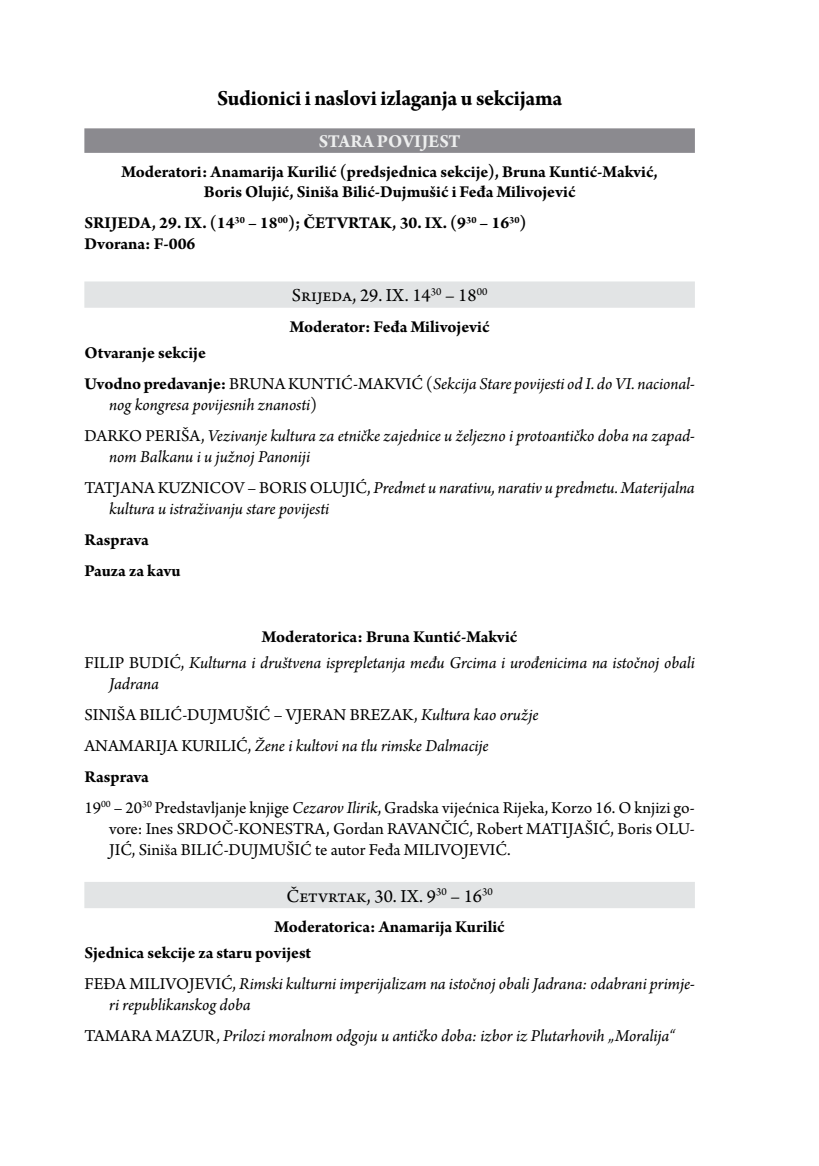
<style>
.page{position:relative;width:819px;height:1166px;background:#fff}
.page>*{position:absolute;margin:0;border:0;box-sizing:border-box;transform-origin:0 0}
.t1{font:700 22.75px "Arno Pro";letter-spacing:-.015em;color:#000}
.t2{font:19.25px "Arno Pro";color:#000}
.t3{font:700 19.25px "Arno Pro";color:#edeeee}
.t4{font:italic 17.5px/31px "Arno Pro";letter-spacing:-.005em;color:#000}
.t5{font:17.5px/31px "Arno Pro";color:#000}
.t6{font:700 17.5px/20.1px "Arno Pro";letter-spacing:-.005em;color:#000}
.s1{font-weight:700;font-style:normal}
.s2{font-style:normal}
.s3{font-style:italic}
.s4{font-weight:700}
</style>
<div class="page">
<div style="left:84px;top:128px;width:610px;height:25px;background:#8b8a8f"></div>
<div style="left:84px;top:281px;width:610px;height:27px;background:#e2e4e5"></div>
<div style="left:84px;top:882px;width:610px;height:26px;background:#e2e4e5"></div>
<h1 class="t1" style="left:217px;top:85px;width:346px">Sudionici i naslovi izlaganja u sekcijama</h1>
<p class="t3" style="left:319px;top:130px;width:143px">STARA POVIJEST</p>
<p class="t6" style="left:121px;top:163px;width:538px;text-align:center">Moderatori: Anamarija Kurilić (predsjednica sekcije), Bruna Kuntić-Makvić,<br>Boris Olujić, Siniša Bilić-Dujmušić i Feđa Milivojević</p>
<p class="t6" style="left:84px;top:213px;width:444px;line-height:21px">SRIJEDA, 29. IX. (14<sup>30</sup> – 18<sup>00</sup>); ČETVRTAK, 30. IX. (9<sup>30</sup> – 16<sup>30</sup>)<br>Dvorana: F-006</p>
<p class="t2" style="left:292px;top:285px;width:197px">Srijeda, 29. IX. 14<sup>30</sup> – 18<sup>00</sup></p>
<p class="t6" style="left:290px;top:317px;width:201px">Moderator: Feđa Milivojević</p>
<p class="t4" style="left:84px;top:338px;width:612px"><span class="s1">Otvaranje sekcije<br>Uvodno predavanje:</span> <span class="s2">BRUNA KUNTIĆ-MAKVIĆ (</span>Sekcija Stare povijesti od I. do VI. nacional-</p>
<p class="t4" style="left:84px;top:390px;width:612px;text-indent:25px">nog kongresa povijesnih znanosti<span class="s2">)<br>DARKO PERIŠA,</span> Vezivanje kultura za etničke zajednice u željezno i protoantičko doba na zapad-</p>
<p class="t4" style="left:84px;top:442px;width:612px;text-indent:25px">nom Balkanu i u južnoj Panoniji<br><span class="s2">TATJANA KUZNICOV – BORIS OLUJIĆ,</span> Predmet u narativu, narativ u predmetu. Materijalna</p>
<p class="t4" style="left:109px;top:494px;width:221px">kultura u istraživanju stare povijesti</p>
<p class="t6" style="left:84px;top:525px;width:98px;line-height:31px">Rasprava<br>Pauza za kavu</p>
<p class="t4" style="left:84px;top:625px;width:612px;line-height:25.9px;text-align:center"><span class="s1">Moderatorica: Bruna Kuntić-Makvić<br></span><span class="s2">FILIP BUDIĆ,</span> Kulturna i društvena isprepletanja među Grcima i urođenicima na istočnoj obali</p>
<p class="t5" style="left:84px;top:669px;width:612px;text-indent:25px"><span class="s3">Jadrana<br></span>SINIŠA BILIĆ-DUJMUŠIĆ – VJERAN BREZAK, <span class="s3">Kultura kao oružje<br></span>ANAMARIJA KURILIĆ, <span class="s3">Žene i kultovi na tlu rimske Dalmacije<br></span><span class="s4">Rasprava<br></span>19<sup>00</sup> – 20<sup>30</sup> Predstavljanje knjige <span class="s3">Cezarov Ilirik</span>, Gradska vijećnica Rijeka, Korzo 16. O knjizi go-</p>
<p class="t5" style="left:109px;top:819px;width:587px;line-height:21px">vore: Ines SRDOČ-KONESTRA, Gordan RAVANČIĆ, Robert MATIJAŠIĆ, Boris OLU-<br>JIĆ, Siniša BILIĆ-DUJMUŠIĆ te autor Feđa MILIVOJEVIĆ.</p>
<p class="t2" style="left:286px;top:885px;width:208px">Četvrtak, 30. IX. 9<sup>30</sup> – 16<sup>30</sup></p>
<p class="t6" style="left:84px;top:915px;width:422px;line-height:25.9px;text-indent:190px">Moderatorica: Anamarija Kurilić<br>Sjednica sekcije za staru povijest</p>
<p class="t4" style="left:109px;top:974px;width:587px;line-height:21px;text-indent:-25px"><span class="s2">FEĐA MILIVOJEVIĆ,</span> Rimski kulturni imperijalizam na istočnoj obali Jadrana: odabrani primje&shy;ri republikanskog doba</p>
<p class="t4" style="left:84px;top:1021px;width:592px"><span class="s2">TAMARA MAZUR,</span> Prilozi moralnom odgoju u antičko doba: izbor iz Plutarhovih „Moralija“</p>
</div>
